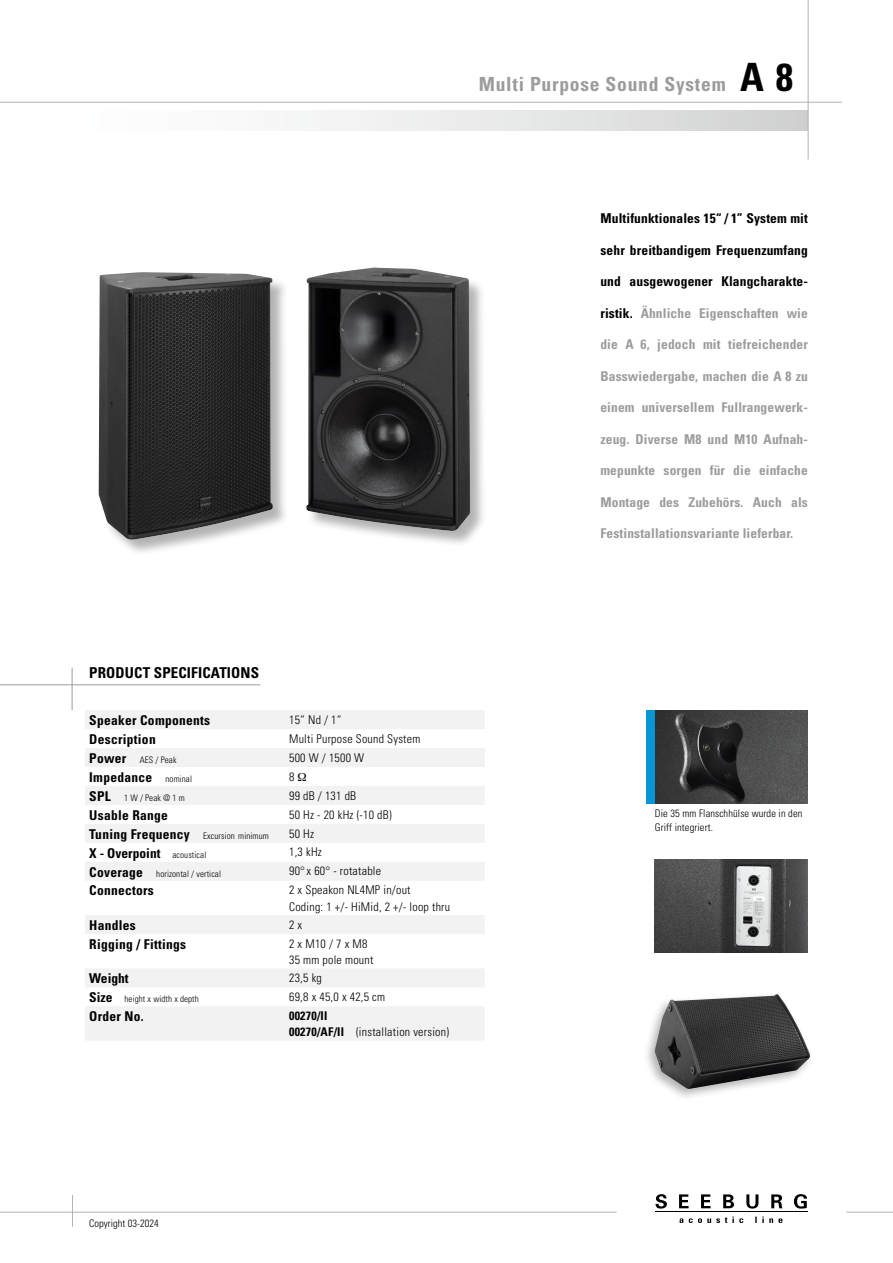
<style>
.page{position:relative;width:893px;height:1263px;background:#fff}
.page>*{position:absolute;margin:0;border:0;box-sizing:border-box;transform-origin:0 0}
.t1{font:700 condensed 39px "Univers";color:#000}
.t2{font:700 condensed 19.5px "Univers";letter-spacing:.04em;color:#9c9c9d}
.t3{font:700 condensed 15px "Univers";letter-spacing:.01em;color:#000}
.t4{font:700 condensed 13.5px "Univers";letter-spacing:.01em;color:#9c9c9d}
.t5{font:700 condensed 13.5px "Univers";letter-spacing:.01em;color:#000}
.t6{font:300 condensed 12px/16.5px "Univers";letter-spacing:.02em;color:#000}
.t7{font:300 condensed 10.5px/13.5px "Univers";letter-spacing:.01em;color:#000}
.t8{font:300 condensed 9px "Univers";letter-spacing:.01em;color:#000}
.s1{color:#000}
.s2{font-weight:700;font-size:13.5px}
.s3{font-weight:300;font-size:9px}
.s4{font-weight:700}
</style>
<div class="page">
<img style="left:655px;top:710px;width:153px;height:94px">
<hr style="left:0;top:684px;width:260px;height:1px;background:#9c9c9d">
<hr style="left:72px;top:668px;width:1px;height:42px;background:#9c9c9d">
<div style="left:0;top:111px;width:808px;height:19px;background:linear-gradient(to right,#fff,#d4d5d5)"></div>
<hr style="left:0;top:102px;width:842px;height:1px;background:#b1b2b3">
<hr style="left:808px;top:0;width:1px;height:159px;background:#b1b2b3">
<hr style="left:0;top:1212px;width:617px;height:1px;background:#b1b2b3">
<hr style="left:846px;top:1212px;width:47px;height:1px;background:#b1b2b3">
<hr style="left:655px;top:1211px;width:152px;height:1px;background:#000">
<svg style="left:679px;top:1216px;width:103px;height:7px"></svg>
<svg style="left:655px;top:1194px;width:12px;height:14px"></svg>
<svg style="left:679px;top:1194px;width:10px;height:14px"></svg>
<svg style="left:701px;top:1194px;width:10px;height:14px"></svg>
<svg style="left:723px;top:1194px;width:11px;height:14px"></svg>
<svg style="left:746px;top:1194px;width:12px;height:14px"></svg>
<svg style="left:771px;top:1194px;width:11px;height:14px"></svg>
<svg style="left:794px;top:1194px;width:13px;height:14px"></svg>
<hr style="left:72px;top:1195px;width:1px;height:32px;background:#b1b2b3">
<svg style="left:85px;top:710px;width:400px;height:330px;fill:#f4f4f4"></svg>
<div style="left:646px;top:710px;width:9px;height:94px;background:#0795d4"></div>
<img style="left:655px;top:859px;width:153px;height:93px">
<div style="left:642px;top:990px;width:172px;height:111px;background:#000;opacity:.3"></div>
<img style="left:655px;top:994px;width:155px;height:95px">
<div style="left:99px;top:272px;width:190px;height:284px;background:#000;opacity:.3"></div>
<img style="left:99px;top:272px;width:174px;height:268px">
<div style="left:307px;top:268px;width:180px;height:280px;background:#000;opacity:.3"></div>
<img style="left:306px;top:267px;width:164px;height:264px">
<svg style="left:298px;top:772px;width:8px;height:9px"></svg>
<h2 class="t2" style="left:479px;top:72px;width:248px">Multi Purpose Sound System</h2>
<h1 class="t1" style="left:740px;top:53px;width:54px">A 8</h1>
<p class="t5" style="left:600px;top:210px;width:209px">Multifunktionales 15“ / 1” System mit</p>
<p class="t5" style="left:600px;top:241px;width:209px">sehr breitbandigem Frequenzumfang</p>
<p class="t5" style="left:600px;top:273px;width:209px">und ausgewogener Klangcharakte-</p>
<p class="t4" style="left:600px;top:304px;width:209px"><span class="s1">ristik.</span> Ähnliche Eigenschaften wie</p>
<p class="t4" style="left:600px;top:336px;width:209px">die A 6, jedoch mit tiefreichender</p>
<p class="t4" style="left:600px;top:367px;width:209px">Basswiedergabe, machen die A 8 zu</p>
<p class="t4" style="left:600px;top:399px;width:209px">einem universellem Fullrangewerk-</p>
<p class="t4" style="left:600px;top:430px;width:209px">zeug. Diverse M8 und M10 Aufnah-</p>
<p class="t4" style="left:600px;top:462px;width:209px">mepunkte sorgen für die einfache</p>
<p class="t4" style="left:600px;top:493px;width:209px">Montage des Zubehörs. Auch als</p>
<p class="t4" style="left:600px;top:525px;width:194px">Festinstallationsvariante lieferbar.</p>
<p class="t3" style="left:89px;top:663px;width:171px">PRODUCT SPECIFICATIONS</p>
<p class="t5" style="left:89px;top:712px;width:122px">Speaker Components</p>
<p class="t6" style="left:289px;top:711px;width:54px">15“ Nd / 1“</p>
<p class="t5" style="left:89px;top:731px;width:68px">Description</p>
<p class="t6" style="left:289px;top:730px;width:133px">Multi Purpose Sound System</p>
<p class="t8" style="left:89px;top:754px;width:89px"><span class="s2">Power</span> AES / Peak</p>
<p class="t6" style="left:289px;top:749px;width:77px">500 W / 1500 W</p>
<p class="t5" style="left:89px;top:769px;width:104px">Impedance <span class="s3">nominal</span></p>
<p class="t6" style="left:289px;top:768px;width:7px">8</p>
<p class="t8" style="left:89px;top:792px;width:97px"><span class="s2">SPL</span> 1 W / Peak @ 1 m</p>
<p class="t6" style="left:289px;top:787px;width:69px">99 dB / 131 dB</p>
<p class="t5" style="left:89px;top:806px;width:80px">Usable Range</p>
<p class="t6" style="left:289px;top:806px;width:104px">50 Hz - 20 kHz (-10 dB)</p>
<p class="t8" style="left:89px;top:830px;width:181px"><span class="s2">Tuning Frequency</span> Excursion minimum</p>
<p class="t6" style="left:289px;top:825px;width:26px">50 Hz</p>
<p class="t5" style="left:89px;top:844px;width:119px">X - Overpoint <span class="s3">acoustical</span></p>
<p class="t6" style="left:289px;top:844px;width:34px">1,3 kHz</p>
<p class="t8" style="left:89px;top:868px;width:133px"><span class="s2">Coverage</span> horizontal / vertical</p>
<p class="t6" style="left:289px;top:863px;width:94px">90° x 60° - rotatable</p>
<p class="t5" style="left:89px;top:882px;width:66px">Connectors</p>
<p class="t6" style="left:289px;top:882px;width:162px">2 x Speakon NL4MP in/out<br>Coding: 1 +/- HiMid, 2 +/- loop thru</p>
<p class="t5" style="left:89px;top:917px;width:48px">Handles</p>
<p class="t6" style="left:289px;top:916px;width:15px">2 x</p>
<p class="t5" style="left:89px;top:936px;width:98px">Rigging / Fittings</p>
<p class="t6" style="left:289px;top:935px;width:86px">2 x M10 / 7 x M8<br>35 mm pole mount</p>
<p class="t5" style="left:89px;top:970px;width:41px">Weight</p>
<p class="t6" style="left:289px;top:969px;width:34px">23,5 kg</p>
<p class="t8" style="left:89px;top:993px;width:111px"><span class="s2">Size</span> height x width x depth</p>
<p class="t6" style="left:289px;top:988px;width:98px">69,8 x 45,0 x 42,5 cm</p>
<p class="t5" style="left:89px;top:1008px;width:56px">Order No.</p>
<p class="t6" style="left:289px;top:1007px;width:161px"><span class="s4">00270/II<br>00270/AF/II</span> (installation version)</p>
<p class="t7" style="left:655px;top:807px;width:149px">Die 35 mm Flanschhülse wurde in den<br>Griff integriert.</p>
<p class="t7" style="left:89px;top:1216px;width:71px">Copyright 03-2024</p>
</div>
